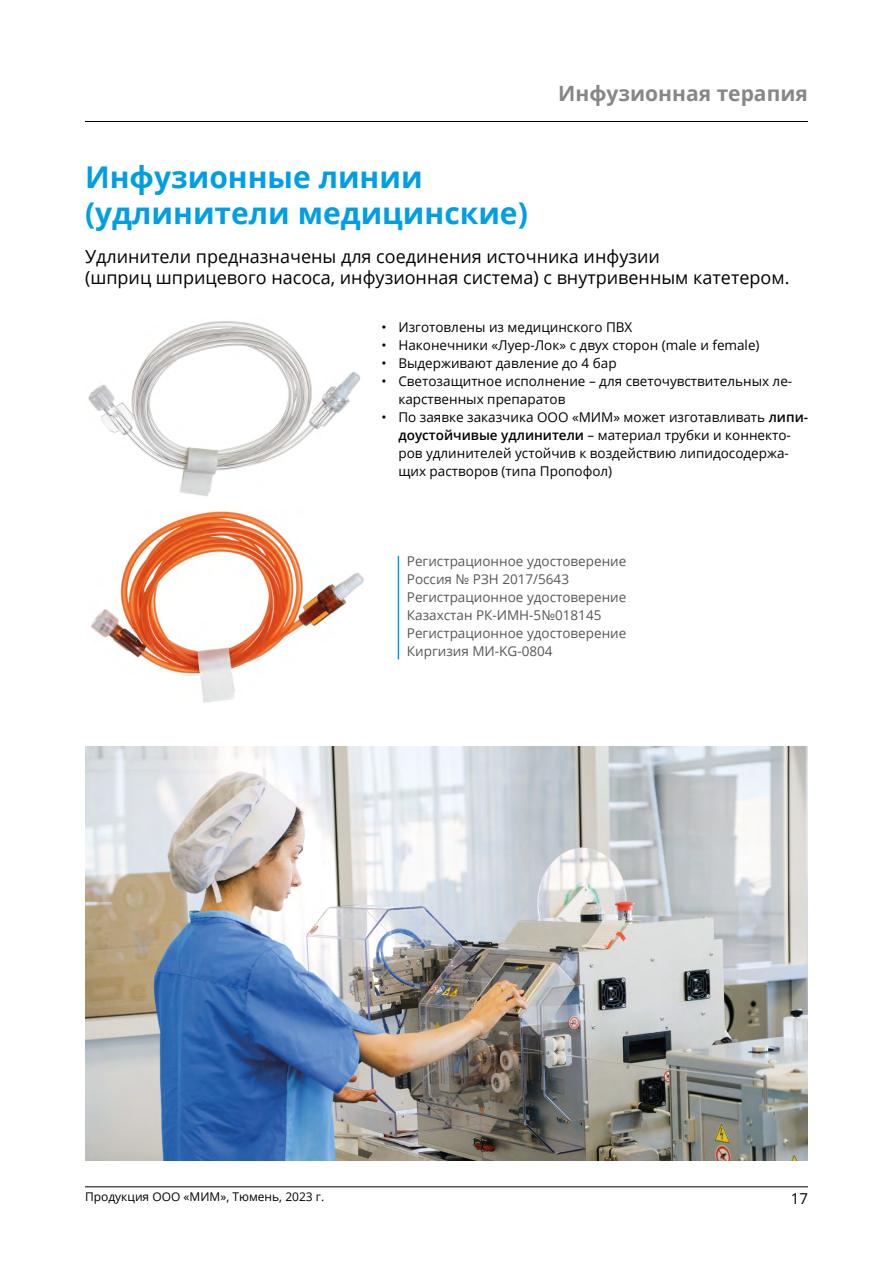
<style>
.page{position:relative;width:893px;height:1263px;background:#fff}
.page>*{position:absolute;margin:0;border:0;box-sizing:border-box;transform-origin:0 0}
.t1{font:700 30px/36px "Open Sans";color:#009fe3}
.t2{font:700 21px "Open Sans";color:#878787}
.t3{font:18px/21.6px "Open Sans";color:#000}
.t4{font:15px "Open Sans";color:#000}
.t5{font:13.5px/18px "Open Sans";color:#000}
.t6{font:13.5px/18px "Open Sans";color:#575756}
.t7{font:12px "Open Sans";color:#000}
.s1{font-weight:600}
</style>
<div class="page">
<hr style="left:85px;top:1186px;width:723px;height:1px;background:#000">
<hr style="left:85px;top:121px;width:723px;height:1px;background:#000">
<hr style="left:398px;top:556px;width:1px;height:103px;background:#009fe3">
<img style="left:85px;top:746px;width:723px;height:414px">
<img style="left:91px;top:511px;width:273px;height:192px">
<img style="left:88px;top:321px;width:273px;height:176px">
<h2 class="t2" style="left:558px;top:79px;width:251px">Инфузионная терапия</h2>
<h1 class="t1" style="left:85px;top:158px;width:444px">Инфузионные линии (удлинители медицинские)</h1>
<h3 class="t3" style="left:85px;top:245px;width:706px">Удлинители предназначены для соединения источника инфузии<br>(шприц шприцевого насоса, инфузионная система) с внутривенным катетером.</h3>
<p class="t5" style="left:381px;top:318px;width:252px">• Изготовлены из медицинского ПВХ</p>
<p class="t5" style="left:381px;top:336px;width:380px">• Наконечники «Луер-Лок» с двух сторон (male и female)</p>
<p class="t5" style="left:381px;top:354px;width:237px">• Выдерживают давление до 4 бар</p>
<p class="t5" style="left:398px;top:372px;width:395px;text-indent:-17px">• Светозащитное исполнение – для светочувствительных ле&shy;карственных препаратов</p>
<p class="t5" style="left:398px;top:408px;width:411px;text-indent:-17px">• По заявке заказчика ООО «МИМ» может изготавливать <span class="s1">липи&shy;доустойчивые удлинители</span> – материал трубки и коннекто&shy;ров удлинителей устойчив к воздействию липидосодержа&shy;щих растворов (типа Пропофол)</p>
<p class="t6" style="left:407px;top:552px;width:221px">Регистрационное удостоверение<br>Россия № РЗН 2017/5643<br>Регистрационное удостоверение<br>Казахстан РК-ИМН-5№018145<br>Регистрационное удостоверение<br>Киргизия МИ-KG-0804</p>
<p class="t7" style="left:85px;top:1189px;width:241px">Продукция ООО «МИМ», Тюмень, 2023 г.</p>
<p class="t4" style="left:791px;top:1188px;width:19px">17</p>
</div>
